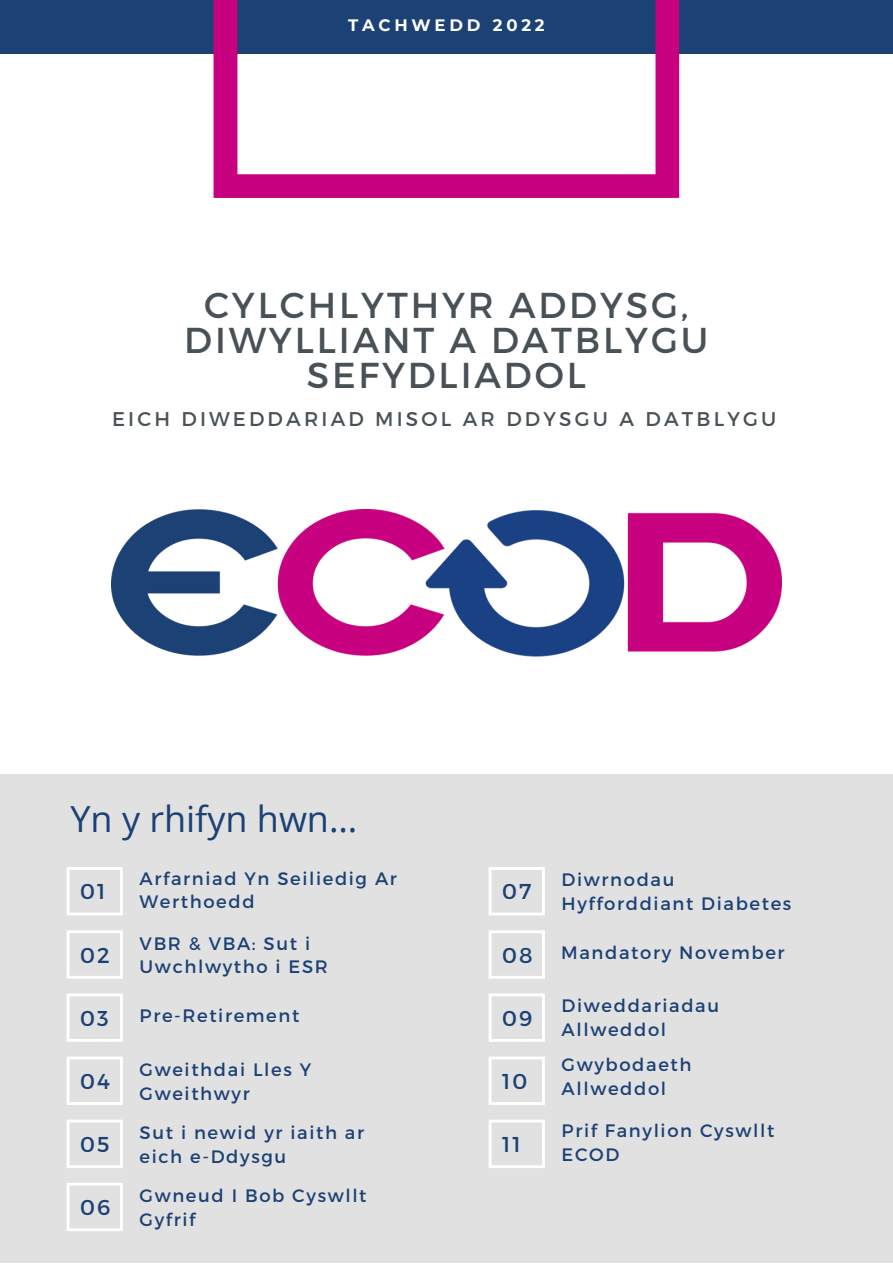
<style>
.page{position:relative;width:893px;height:1264px;background:#fff}
.page>*{position:absolute;margin:0;border:0;box-sizing:border-box;transform-origin:0 0}
.t1{font:36px/34.8px "Montserrat";letter-spacing:.08em;color:#485155;text-align:center}
.t2{font:36px "Open Sans";color:#1b4175}
.t3{font:21.45px "Montserrat";letter-spacing:.09em;color:#1b4175}
.t4{font:19.8px "Montserrat";letter-spacing:.16em;color:#485155}
.t5{font:18px/23.5px "Montserrat";letter-spacing:.09em;color:#1b4175}
.t6{font:700 16.5px "Montserrat";letter-spacing:.23em;color:#fff}
</style>
<div class="page">
<div style="left:0;top:0;width:892px;height:53px;background:#1b4175"></div>
<svg style="left:213px;top:0;width:466px;height:198px"></svg>
<div style="left:0;top:774px;width:892px;height:488px;background:#e1e1e1"></div>
<img style="left:112px;top:509px;width:669px;height:148px">
<svg style="left:67px;top:867px;width:56px;height:48px"></svg>
<svg style="left:67px;top:930px;width:56px;height:48px"></svg>
<svg style="left:67px;top:1120px;width:56px;height:47px"></svg>
<svg style="left:67px;top:1183px;width:56px;height:48px"></svg>
<svg style="left:67px;top:993px;width:56px;height:48px"></svg>
<svg style="left:67px;top:1056px;width:56px;height:48px"></svg>
<svg style="left:488px;top:867px;width:57px;height:48px"></svg>
<svg style="left:488px;top:930px;width:57px;height:48px"></svg>
<svg style="left:488px;top:993px;width:57px;height:48px"></svg>
<svg style="left:488px;top:1056px;width:57px;height:48px"></svg>
<svg style="left:488px;top:1120px;width:57px;height:47px"></svg>
<p class="t6" style="left:348px;top:15px;width:198px">TACHWEDD 2022</p>
<h1 class="t1" style="left:184px;top:286px;width:525px">CYLCHLYTHYR ADDYSG,<br>DIWYLLIANT A DATBLYGU<br>SEFYDLIADOL</h1>
<p class="t4" style="left:112px;top:406px;width:665px">EICH DIWEDDARIAD MISOL AR DDYSGU A DATBLYGU</p>
<h1 class="t2" style="left:70px;top:793px;width:288px">Yn y rhifyn hwn…</h1>
<p class="t3" style="left:80px;top:877px;width:27px">01</p>
<p class="t3" style="left:80px;top:941px;width:31px">02</p>
<p class="t5" style="left:140px;top:865px;width:259px">Arfarniad Yn Seiliedig Ar<br>Werthoedd</p>
<p class="t5" style="left:140px;top:930px;width:190px">VBR &amp; VBA: Sut i<br>Uwchlwytho i ESR</p>
<p class="t3" style="left:80px;top:1004px;width:30px">03</p>
<p class="t5" style="left:140px;top:1003px;width:161px">Pre-Retirement</p>
<p class="t5" style="left:140px;top:1057px;width:173px">Gweithdai Lles Y<br>Gweithwyr</p>
<p class="t3" style="left:80px;top:1067px;width:31px">04</p>
<p class="t3" style="left:80px;top:1130px;width:31px">05</p>
<p class="t3" style="left:80px;top:1193px;width:31px">06</p>
<p class="t5" style="left:140px;top:1120px;width:226px">Sut i newid yr iaith ar eich e-Ddysgu</p>
<p class="t5" style="left:140px;top:1182px;width:228px">Gwneud I Bob Cyswllt<br>Gyfrif</p>
<p class="t3" style="left:502px;top:877px;width:31px">07</p>
<p class="t3" style="left:502px;top:941px;width:32px">08</p>
<p class="t3" style="left:502px;top:1004px;width:31px">09</p>
<p class="t3" style="left:502px;top:1067px;width:27px">10</p>
<p class="t3" style="left:502px;top:1130px;width:20px">11</p>
<p class="t5" style="left:561px;top:867px;width:231px">Diwrnodau<br>Hyfforddiant Diabetes</p>
<p class="t5" style="left:561px;top:939px;width:225px">Mandatory November</p>
<p class="t5" style="left:561px;top:992px;width:159px">Diweddariadau<br>Allweddol</p>
<p class="t5" style="left:561px;top:1051px;width:131px">Gwybodaeth<br>Allweddol</p>
<p class="t5" style="left:561px;top:1118px;width:214px">Prif Fanylion Cyswllt<br>ECOD</p>
</div>
